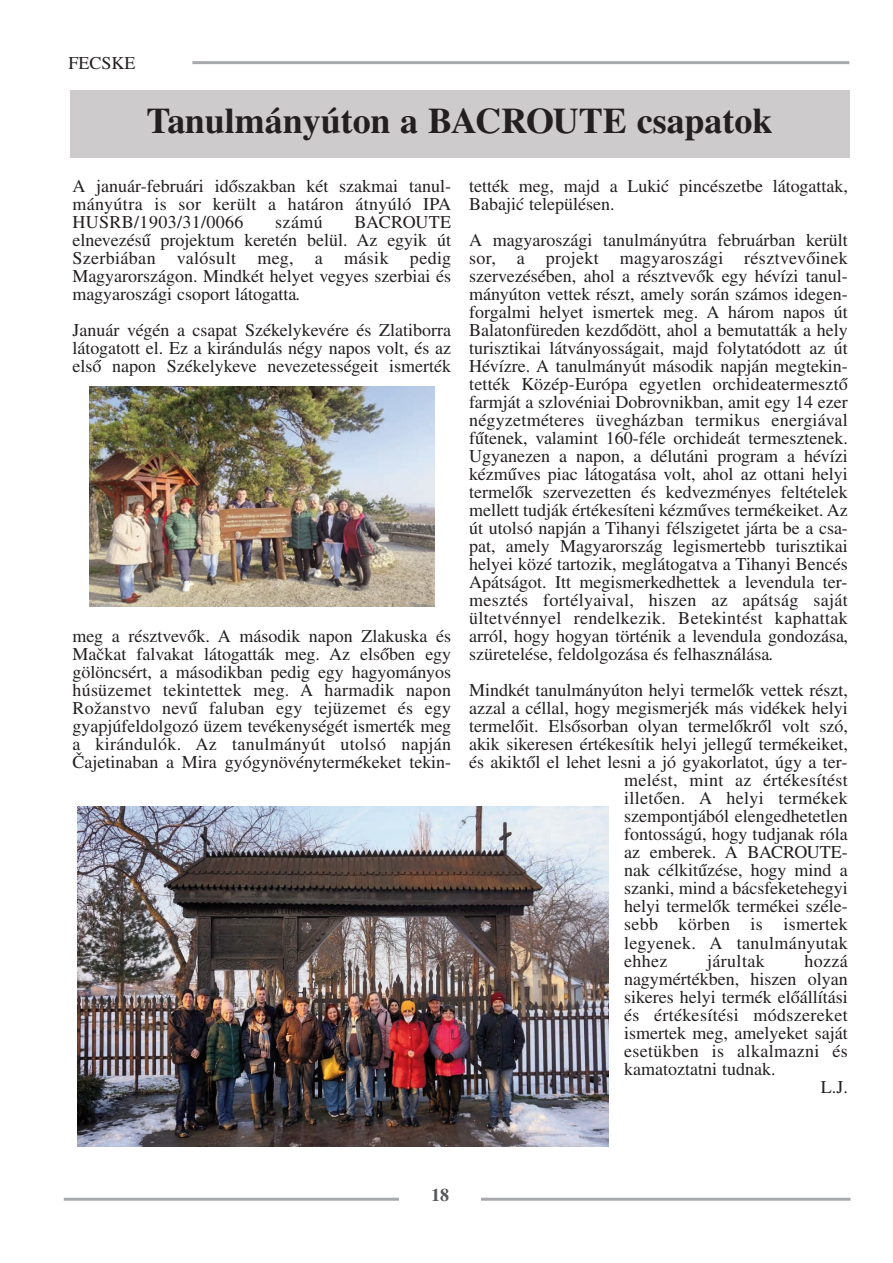
<style>
.page{position:relative;width:893px;height:1263px;background:#fff}
.page>*{position:absolute;margin:0;border:0;box-sizing:border-box;transform-origin:0 0}
.t1{font:700 36px "Times CE";color:#231f20}
.t2{font:18px/18px "Times CE";color:#231f20;text-align:justify}
.t3{font:18px "Times CE";letter-spacing:.02em;color:#231f20}
.t4{font:700 18px "Times CE";color:#57585a}
</style>
<div class="page">
<hr style="left:64px;top:1198px;width:786px;height:3px;background:#a8a9ad">
<hr style="left:192px;top:61px;width:657px;height:3px;background:#a8a9ad">
<div style="left:400px;top:1184px;width:81px;height:25px;background:#fff"></div>
<div style="left:70px;top:91px;width:779px;height:67px;background:#cdcbcb"></div>
<img style="left:90px;top:387px;width:344px;height:220px">
<img style="left:77px;top:807px;width:531px;height:339px">
<p class="t2" style="left:68px;top:54px;width:69px">FECSKE</p>
<h1 class="t1" style="left:147px;top:99px;width:627px">Tanulmányúton a BACROUTE csapatok</h1>
<p class="t2" style="left:72px;top:177px;width:380px">A január-februári időszakban két szakmai tanul&shy;mányútra is sor került a határon átnyúló IPA HUSRB/1903/31/0066</p>
<p class="t2" style="left:275px;top:213px;width:49px">számú</p>
<p class="t2" style="left:72px;top:213px;width:380px;text-indent:282px">BACROUTE elnevezésű projektum keretén belül. Az egyik út Szerbiában valósult meg, a másik pedig Magyarországon. Mindkét helyet vegyes szerbiai és magyaroszági csoport látogatta.</p>
<p class="t2" style="left:72px;top:321px;width:380px">Január végén a csapat Székelykevére és Zlatiborra látogatott el. Ez a kirándulás négy napos volt, és az első napon Székelykeve nevezetességeit ismerték</p>
<p class="t2" style="left:72px;top:627px;width:380px">meg a résztvevők. A második napon Zlakuska és Mačkat falvakat látogatták meg. Az elsőben egy gölöncsért, a másodikban pedig egy hagyományos húsüzemet tekintettek meg. A harmadik napon Rožanstvo nevű faluban egy tejüzemet és egy gyapjúfeldolgozó üzem tevékenységét ismerték meg a kirándulók. Az tanulmányút utolsó napján Čajetinaban a Mira gyógynövénytermékeket tekin-</p>
<p class="t2" style="left:469px;top:177px;width:380px">tették meg, majd a Lukić pincészetbe látogattak,<br>Babajić településen.</p>
<p class="t2" style="left:469px;top:231px;width:380px">A magyaroszági tanulmányútra februárban került sor, a projekt magyaroszági résztvevőinek szervezésében, ahol a résztvevők egy hévízi tanul&shy;mányúton vettek részt, amely során számos idegen&shy;forgalmi helyet ismertek meg. A három napos út Balatonfüreden kezdődött, ahol a bemutatták a hely turisztikai látványosságait, majd folytatódott az út Hévízre. A tanulmányút második napján megtekin&shy;tették Közép-Európa egyetlen orchideatermesztő farmját a szlovéniai Dobrovnikban, amit egy 14 ezer négyzetméteres üvegházban termikus energiával fűtenek, valamint 160-féle orchideát termesztenek.<br>Ugyanezen a napon, a délutáni program a hévízi kézműves piac látogatása volt, ahol az ottani helyi termelők szervezetten és kedvezményes feltételek mellett tudják értékesíteni kézműves termékeiket. Az út utolsó napján a Tihanyi félszigetet járta be a csa&shy;pat, amely Magyarország legismertebb turisztikai helyei közé tartozik, meglátogatva a Tihanyi Bencés Apátságot. Itt megismerkedhettek a levendula ter&shy;mesztés fortélyaival, hiszen az apátság saját ültetvénnyel rendelkezik. Betekintést kaphattak arról, hogy hogyan történik a levendula gondozása, szüretelése, feldolgozása és felhasználása.</p>
<p class="t2" style="left:469px;top:681px;width:380px">Mindkét tanulmányúton helyi termelők vettek részt,</p>
<p class="t2" style="left:469px;top:699px;width:380px">azzal a céllal, hogy megismerjék más vidékek helyi</p>
<p class="t2" style="left:469px;top:717px;width:380px">termelőit. Elsősorban olyan termelőkről volt szó,</p>
<p class="t2" style="left:469px;top:735px;width:380px">akik sikeresen értékesítik helyi jellegű termékeiket,</p>
<p class="t2" style="left:469px;top:753px;width:380px">és akiktől el lehet lesni a jó gyakorlatot, úgy a ter-</p>
<p class="t3" style="left:624px;top:770px;width:225px">melést, mint az értékesítést</p>
<p class="t3" style="left:624px;top:788px;width:225px">illetően. A helyi termékek</p>
<p class="t2" style="left:624px;top:807px;width:225px">szempontjából elengedhetetlen</p>
<p class="t2" style="left:624px;top:825px;width:225px">fontosságú, hogy tudjanak róla</p>
<p class="t2" style="left:624px;top:843px;width:225px">az emberek. A BACROUTE-</p>
<p class="t2" style="left:624px;top:861px;width:225px">nak célkitűzése, hogy mind a</p>
<p class="t2" style="left:624px;top:879px;width:225px">szanki, mind a bácsfeketehegyi</p>
<p class="t2" style="left:624px;top:897px;width:225px">helyi termelők termékei széle-</p>
<p class="t3" style="left:624px;top:914px;width:225px">sebb körben is ismertek</p>
<p class="t3" style="left:624px;top:932px;width:225px">legyenek. A tanulmányutak</p>
<p class="t2" style="left:624px;top:951px;width:45px">ehhez</p>
<p class="t3" style="left:707px;top:950px;width:59px">járultak</p>
<p class="t2" style="left:804px;top:951px;width:45px">hozzá</p>
<p class="t2" style="left:624px;top:969px;width:225px">nagymértékben, hiszen olyan</p>
<p class="t2" style="left:624px;top:987px;width:225px">sikeres helyi termék előállítási</p>
<p class="t3" style="left:624px;top:1004px;width:225px">és értékesítési módszereket</p>
<p class="t2" style="left:624px;top:1023px;width:225px">ismertek meg, amelyeket saját</p>
<p class="t3" style="left:624px;top:1040px;width:225px">esetükben is alkalmazni és</p>
<p class="t2" style="left:624px;top:1059px;width:153px">kamatoztatni tudnak.</p>
<p class="t2" style="left:821px;top:1077px;width:28px">L.J.</p>
<p class="t4" style="left:431px;top:1184px;width:19px">18</p>
</div>
